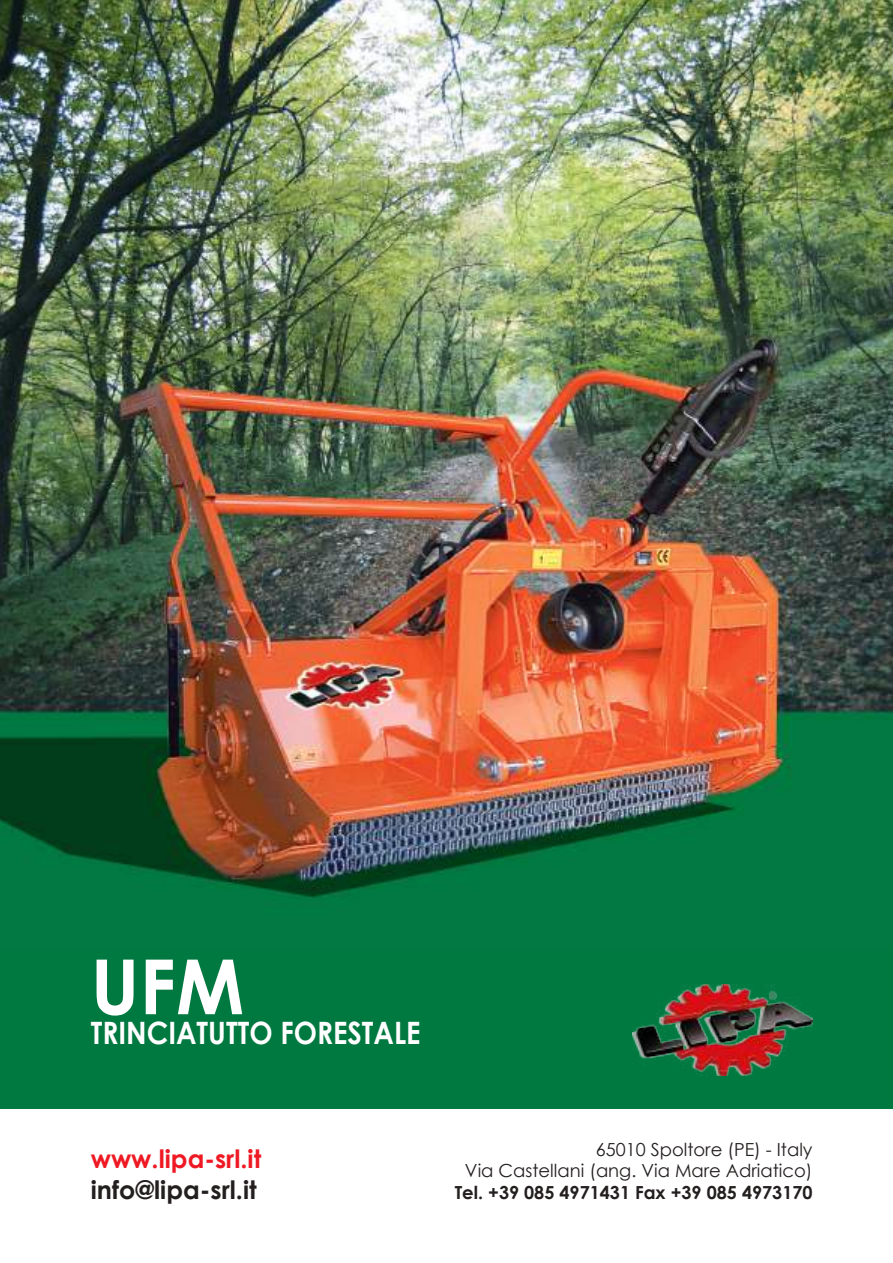
<style>
.page{position:relative;width:893px;height:1263px;background:#fff}
.page>*{position:absolute;margin:0;border:0;box-sizing:border-box;transform-origin:0 0}
.t1{font:700 76.05px "Century Gothic";color:#fff}
.t2{font:700 30.75px "Century Gothic";color:#fff;scale:.9 1}
.t3{font:700 25.35px "Century Gothic";color:#241f1f}
.t4{font:700 25.35px "Century Gothic";color:#ef1923}
.t5{font:18px/21.6px "Century Gothic";color:#241f1f;text-align:right}
.t6{font:700 18px "Century Gothic";color:#241f1f}
</style>
<div class="page">
<img style="left:0;top:0;width:893px;height:946px">
<div style="left:0;top:946px;width:893px;height:166px;background:#007940"></div>
<img style="left:632px;top:984px;width:181px;height:91px">
<div style="left:0;top:1110px;width:893px;height:153px;background:#fff"></div>
<h1 class="t1" style="left:91px;top:939px;width:155px">UFM</h1>
<h2 class="t2" style="left:91px;top:1014px;width:368px">TRINCIATUTTO FORESTALE</h2>
<h3 class="t4" style="left:91px;top:1143px;width:172px">www.lipa-srl.it</h3>
<h3 class="t3" style="left:91px;top:1174px;width:167px">info@lipa-srl.it</h3>
<p class="t5" style="left:465px;top:1138px;width:349px">65010 Spoltore (PE) - Italy<br>Via Castellani (ang. Via Mare Adriatico)</p>
<p class="t6" style="left:455px;top:1181px;width:359px">Tel. +39 085 4971431 Fax +39 085 4973170</p>
</div>
